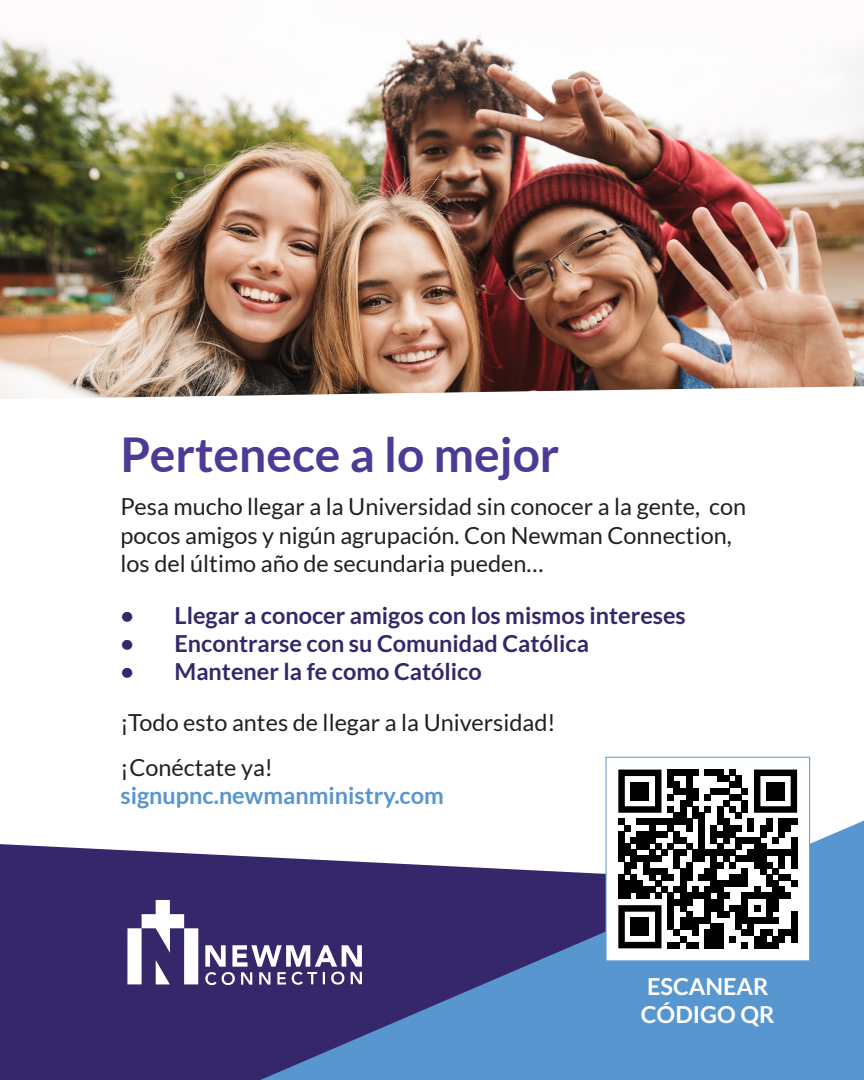
<style>
.page{position:relative;width:864px;height:1080px;background:#fff}
.page>*{position:absolute;margin:0;border:0;box-sizing:border-box;transform-origin:0 0}
.t1{font:700 48px "Lato";color:#4c3a94}
.t2{font:23.4px/28.2px "Lato";color:#231f20}
.t3{font:700 23.4px "Lato";color:#352769}
.t4{font:700 23.4px "Lato";color:#5896d0}
.t5{font:700 23.4px/28.2px "Lato";color:#fff}
</style>
<div class="page">
<img style="left:0;top:34px;width:864px;height:365px">
<div style="left:0;top:844px;width:260px;height:236px;background:#352769"></div>
<svg style="left:260px;top:821px;width:604px;height:259px;background:#617bb0"></svg>
<svg style="left:142px;top:900px;width:42px;height:53px"></svg>
<div style="left:184px;top:928px;width:14px;height:56px;background:#fff"></div>
<svg style="left:156px;top:960px;width:14px;height:24px"></svg>
<div style="left:127px;top:928px;width:15px;height:56px;background:#fff"></div>
<svg style="left:205px;top:945px;width:157px;height:40px"></svg>
<div style="left:606px;top:757px;width:203px;height:204px;background:#fff"></div>
<div style="left:735px;top:776px;width:7px;height:6px;background:#000"></div>
<div style="left:735px;top:782px;width:7px;height:6px;background:#000"></div>
<svg style="left:742px;top:788px;width:6px;height:6px"></svg>
<svg style="left:668px;top:770px;width:30px;height:30px"></svg>
<svg style="left:705px;top:770px;width:30px;height:30px"></svg>
<div style="left:735px;top:794px;width:7px;height:6px;background:#000"></div>
<div style="left:680px;top:800px;width:6px;height:7px;background:#000"></div>
<div style="left:686px;top:800px;width:6px;height:7px;background:#000"></div>
<div style="left:723px;top:800px;width:6px;height:7px;background:#000"></div>
<div style="left:742px;top:800px;width:6px;height:7px;background:#000"></div>
<svg style="left:742px;top:807px;width:6px;height:6px"></svg>
<div style="left:698px;top:813px;width:7px;height:6px;background:#000"></div>
<div style="left:735px;top:813px;width:7px;height:6px;background:#000"></div>
<div style="left:618px;top:819px;width:7px;height:6px;background:#000"></div>
<div style="left:661px;top:819px;width:7px;height:6px;background:#000"></div>
<div style="left:698px;top:819px;width:7px;height:6px;background:#000"></div>
<svg style="left:625px;top:825px;width:6px;height:6px"></svg>
<div style="left:698px;top:825px;width:7px;height:6px;background:#000"></div>
<div style="left:735px;top:825px;width:7px;height:6px;background:#000"></div>
<svg style="left:748px;top:819px;width:6px;height:12px"></svg>
<div style="left:618px;top:831px;width:7px;height:6px;background:#000"></div>
<svg style="left:637px;top:819px;width:24px;height:18px"></svg>
<div style="left:661px;top:831px;width:7px;height:6px;background:#000"></div>
<svg style="left:668px;top:807px;width:30px;height:30px"></svg>
<div style="left:698px;top:831px;width:7px;height:6px;background:#000"></div>
<svg style="left:705px;top:807px;width:30px;height:30px"></svg>
<svg style="left:760px;top:819px;width:12px;height:18px"></svg>
<svg style="left:779px;top:819px;width:18px;height:18px"></svg>
<div style="left:618px;top:837px;width:7px;height:7px;background:#000"></div>
<div style="left:631px;top:837px;width:6px;height:7px;background:#000"></div>
<div style="left:637px;top:837px;width:6px;height:7px;background:#000"></div>
<div style="left:643px;top:837px;width:6px;height:7px;background:#000"></div>
<div style="left:649px;top:837px;width:6px;height:7px;background:#000"></div>
<div style="left:674px;top:837px;width:6px;height:7px;background:#000"></div>
<div style="left:680px;top:837px;width:6px;height:7px;background:#000"></div>
<div style="left:698px;top:837px;width:7px;height:7px;background:#000"></div>
<div style="left:711px;top:837px;width:6px;height:7px;background:#000"></div>
<div style="left:723px;top:837px;width:6px;height:7px;background:#000"></div>
<div style="left:735px;top:837px;width:7px;height:7px;background:#000"></div>
<div style="left:742px;top:837px;width:6px;height:7px;background:#000"></div>
<div style="left:748px;top:837px;width:6px;height:7px;background:#000"></div>
<div style="left:754px;top:837px;width:6px;height:7px;background:#000"></div>
<div style="left:772px;top:837px;width:7px;height:7px;background:#000"></div>
<div style="left:791px;top:837px;width:6px;height:7px;background:#000"></div>
<div style="left:618px;top:844px;width:7px;height:6px;background:#000"></div>
<div style="left:698px;top:844px;width:7px;height:6px;background:#000"></div>
<div style="left:735px;top:844px;width:7px;height:6px;background:#000"></div>
<div style="left:618px;top:850px;width:7px;height:6px;background:#000"></div>
<div style="left:661px;top:850px;width:7px;height:6px;background:#000"></div>
<div style="left:698px;top:850px;width:7px;height:6px;background:#000"></div>
<div style="left:772px;top:850px;width:7px;height:6px;background:#000"></div>
<div style="left:618px;top:856px;width:7px;height:6px;background:#000"></div>
<div style="left:698px;top:856px;width:7px;height:6px;background:#000"></div>
<div style="left:735px;top:856px;width:7px;height:6px;background:#000"></div>
<svg style="left:779px;top:844px;width:18px;height:24px"></svg>
<svg style="left:625px;top:844px;width:36px;height:30px"></svg>
<div style="left:661px;top:868px;width:7px;height:6px;background:#000"></div>
<svg style="left:668px;top:844px;width:30px;height:30px"></svg>
<svg style="left:705px;top:844px;width:30px;height:30px"></svg>
<svg style="left:742px;top:844px;width:30px;height:30px"></svg>
<div style="left:772px;top:868px;width:7px;height:6px;background:#000"></div>
<div style="left:618px;top:874px;width:7px;height:7px;background:#000"></div>
<div style="left:631px;top:874px;width:6px;height:7px;background:#000"></div>
<div style="left:649px;top:874px;width:6px;height:7px;background:#000"></div>
<div style="left:661px;top:874px;width:7px;height:7px;background:#000"></div>
<div style="left:668px;top:874px;width:6px;height:7px;background:#000"></div>
<div style="left:680px;top:874px;width:6px;height:7px;background:#000"></div>
<div style="left:686px;top:874px;width:6px;height:7px;background:#000"></div>
<div style="left:698px;top:874px;width:7px;height:7px;background:#000"></div>
<div style="left:705px;top:874px;width:6px;height:7px;background:#000"></div>
<div style="left:711px;top:874px;width:6px;height:7px;background:#000"></div>
<div style="left:729px;top:874px;width:6px;height:7px;background:#000"></div>
<div style="left:735px;top:874px;width:7px;height:7px;background:#000"></div>
<div style="left:742px;top:874px;width:6px;height:7px;background:#000"></div>
<div style="left:766px;top:874px;width:6px;height:7px;background:#000"></div>
<div style="left:779px;top:874px;width:6px;height:7px;background:#000"></div>
<div style="left:785px;top:874px;width:6px;height:7px;background:#000"></div>
<div style="left:618px;top:881px;width:7px;height:6px;background:#000"></div>
<div style="left:735px;top:881px;width:7px;height:6px;background:#000"></div>
<div style="left:772px;top:881px;width:7px;height:6px;background:#000"></div>
<div style="left:618px;top:887px;width:7px;height:6px;background:#000"></div>
<div style="left:661px;top:887px;width:7px;height:6px;background:#000"></div>
<div style="left:772px;top:887px;width:7px;height:6px;background:#000"></div>
<div style="left:618px;top:893px;width:7px;height:6px;background:#000"></div>
<svg style="left:625px;top:881px;width:36px;height:18px"></svg>
<div style="left:698px;top:893px;width:7px;height:6px;background:#000"></div>
<div style="left:772px;top:893px;width:7px;height:6px;background:#000"></div>
<svg style="left:779px;top:881px;width:18px;height:18px"></svg>
<div style="left:772px;top:899px;width:7px;height:6px;background:#000"></div>
<svg style="left:668px;top:881px;width:30px;height:30px"></svg>
<svg style="left:705px;top:881px;width:30px;height:30px"></svg>
<div style="left:735px;top:905px;width:7px;height:6px;background:#000"></div>
<svg style="left:742px;top:881px;width:30px;height:30px"></svg>
<div style="left:772px;top:905px;width:7px;height:6px;background:#000"></div>
<div style="left:668px;top:911px;width:6px;height:7px;background:#000"></div>
<div style="left:686px;top:911px;width:6px;height:7px;background:#000"></div>
<div style="left:705px;top:911px;width:6px;height:7px;background:#000"></div>
<div style="left:717px;top:911px;width:6px;height:7px;background:#000"></div>
<div style="left:723px;top:911px;width:6px;height:7px;background:#000"></div>
<div style="left:735px;top:911px;width:7px;height:7px;background:#000"></div>
<div style="left:742px;top:911px;width:6px;height:7px;background:#000"></div>
<div style="left:766px;top:911px;width:6px;height:7px;background:#000"></div>
<div style="left:791px;top:911px;width:6px;height:7px;background:#000"></div>
<div style="left:698px;top:918px;width:7px;height:6px;background:#000"></div>
<div style="left:735px;top:918px;width:7px;height:6px;background:#000"></div>
<div style="left:772px;top:918px;width:7px;height:6px;background:#000"></div>
<div style="left:735px;top:924px;width:7px;height:6px;background:#000"></div>
<svg style="left:729px;top:936px;width:6px;height:6px"></svg>
<div style="left:772px;top:936px;width:7px;height:6px;background:#000"></div>
<svg style="left:779px;top:918px;width:18px;height:24px"></svg>
<svg style="left:668px;top:918px;width:30px;height:30px"></svg>
<svg style="left:705px;top:918px;width:18px;height:30px"></svg>
<svg style="left:742px;top:918px;width:30px;height:30px"></svg>
<div style="left:772px;top:942px;width:7px;height:6px;background:#000"></div>
<svg style="left:618px;top:770px;width:43px;height:43px"></svg>
<svg style="left:754px;top:770px;width:43px;height:43px"></svg>
<svg style="left:618px;top:905px;width:43px;height:43px"></svg>
<div style="left:631px;top:782px;width:18px;height:18px;background:#000"></div>
<div style="left:766px;top:782px;width:19px;height:18px;background:#000"></div>
<div style="left:631px;top:918px;width:18px;height:18px;background:#000"></div>
<div style="left:606px;top:757px;width:204px;height:204px;border:1px solid #5a97d1"></div>
<p class="t1" style="left:121px;top:427px;width:440px">Pertenece a lo mejor</p>
<p class="t2" style="left:121px;top:493px;width:627px">Pesa mucho llegar a la Universidad sin conocer a la gente, con pocos amigos y nigún agrupación. Con Newman Connection, los del último año de secundaria pueden…</p>
<p class="t3" style="left:121px;top:602px;width:567px">• Llegar a conocer amigos con los mismos intereses</p>
<p class="t3" style="left:121px;top:630px;width:470px">• Encontrarse con su Comunidad Católica</p>
<p class="t3" style="left:121px;top:658px;width:363px">• Mantener la fe como Católico</p>
<p class="t2" style="left:121px;top:709px;width:437px">¡Todo esto antes de llegar a la Universidad!</p>
<p class="t2" style="left:121px;top:753px;width:154px">¡ Conéctate ya!</p>
<p class="t4" style="left:121px;top:782px;width:325px">signupnc.newmanministry.com</p>
<p class="t5" style="left:641px;top:972px;width:135px">ESCANEAR<br>CÓDIGO QR</p>
</div>
